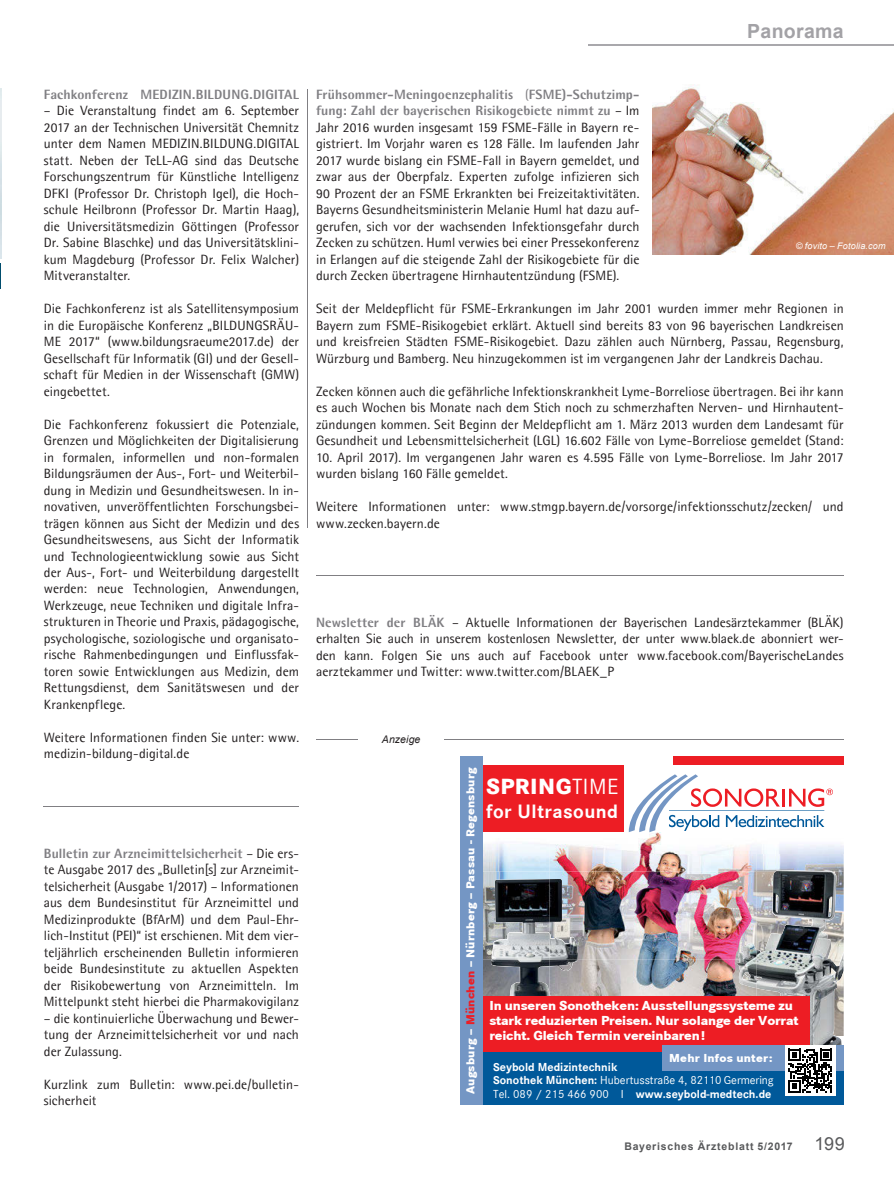
<style>
.page{position:relative;width:894px;height:1190px;background:#fff}
.page>*{position:absolute;margin:0;border:0;box-sizing:border-box;transform-origin:0 0}
.t1{font:800 22.65px "Corporate S";letter-spacing:.02em;color:#fff}
.t2{font:700 19.95px "Corporate S";letter-spacing:.02em;color:#fff}
.t3{font:700 19.5px "Arial";letter-spacing:.015em;color:#a3a2a6}
.t4{font:13.5px/16.5px "Agfa Rotis Semisans";letter-spacing:.005em;color:#231f20;text-align:justify}
.t5{font:800 13.5px/15px "Corporate S";letter-spacing:-.01em;color:#fff}
.t6{font:800 13.5px "Agfa Rotis Semisans";letter-spacing:.01em;color:#807f83}
.t7{font:700 12px/13.5px "Corporate S";color:#fff}
.t8{font:800 12px "Corporate S";letter-spacing:.02em;color:#fff}
.t9{font:700 10.5px "Arial";letter-spacing:.075em;color:#58595b}
.t10{font:italic 10.5px "Arial";letter-spacing:.01em;color:#231f20}
.t11{font:italic 9px "Arial";letter-spacing:.02em;color:#fff}
.s1{font-weight:800;color:#807f83}
.s2{color:#807f83}
.s3{color:#ed1d24}
.s4{font-weight:400}
.s5{font-weight:400;font-size:18px}
</style>
<div class="page">
<hr style="left:588px;top:44px;width:305px;height:1px;background:#a9a8ac">
<img style="left:0;top:89px;width:1px;height:170px">
<svg style="left:0;top:263px;width:1px;height:26px"></svg>
<hr style="left:307px;top:89px;width:1px;height:439px;background:#807f83">
<img style="left:483px;top:871px;width:360px;height:125px">
<img style="left:483px;top:843px;width:360px;height:28px">
<img style="left:491px;top:879px;width:58px;height:117px">
<img style="left:756px;top:876px;width:87px;height:169px">
<img style="left:549px;top:832px;width:207px;height:164px">
<img style="left:737px;top:943px;width:19px;height:45px">
<div style="left:460px;top:996px;width:349px;height:62px;background:#ed1d24"></div>
<div style="left:460px;top:765px;width:164px;height:66px;background:#ed1d24"></div>
<div style="left:673px;top:756px;width:170px;height:9px;background:#ed1d24"></div>
<div style="left:460px;top:1052px;width:383px;height:53px;background:#00599a"></div>
<svg style="left:483px;top:774px;width:349px;height:58px"></svg>
<div style="left:460px;top:756px;width:23px;height:349px;background:#7496c4"></div>
<div style="left:661px;top:1045px;width:182px;height:26px;background:#7496c4"></div>
<div style="left:784px;top:1045px;width:51px;height:51px;background:#fff"></div>
<svg style="left:788px;top:1049px;width:44px;height:44px"></svg>
<hr style="left:316px;top:739px;width:527px;height:1px;background:#807f83">
<div style="left:358px;top:736px;width:85px;height:7px;background:#fff"></div>
<hr style="left:316px;top:575px;width:527px;height:1px;background:#807f83">
<hr style="left:44px;top:806px;width:255px;height:1px;background:#807f83">
<img style="left:652px;top:85px;width:241px;height:170px">
<h3 class="t3" style="left:747px;top:20px;width:98px">Panorama</h3>
<p class="t6" style="left:44px;top:85px;width:257px">Fachkonferenz MEDIZIN.BILDUNG.DIGITAL</p>
<p class="t4" style="left:44px;top:102px;width:257px">– Die Veranstaltung findet am 6. September 2017 an der Technischen Universität Chemnitz unter dem Namen MEDIZIN.BILDUNG.DIGITAL statt. Neben der TeLL-AG sind das Deutsche Forschungszentrum für Künstliche Intelligenz DFKI (Professor Dr. Christoph Igel), die Hoch&shy;schule Heilbronn (Professor Dr. Martin Haag), die Universitätsmedizin Göttingen (Professor Dr. Sabine Blaschke) und das Universitätsklini&shy;kum Magdeburg (Professor Dr. Felix Walcher)<br>Mitveranstalter.</p>
<p class="t4" style="left:44px;top:300px;width:257px">Die Fachkonferenz ist als Satellitensymposium in die Europäische Konferenz „BILDUNGSRÄU-ME 2017“ (www.bildungsraeume2017.de) der Gesellschaft für Informatik (GI) und der Gesell&shy;schaft für Medien in der Wissenschaft (GMW) eingebettet.</p>
<p class="t4" style="left:44px;top:416px;width:257px">Die Fachkonferenz fokussiert die Potenziale, Grenzen und Möglichkeiten der Digitalisierung in formalen, informellen und non-formalen Bildungsräumen der Aus-, Fort- und Weiterbil&shy;dung in Medizin und Gesundheitswesen. In in&shy;novativen, unveröffentlichten Forschungsbei&shy;trägen können aus Sicht der Medizin und des Gesundheitswesens, aus Sicht der Informatik und Technologieentwicklung sowie aus Sicht der Aus-, Fort- und Weiterbildung dargestellt werden: neue Technologien, Anwendungen, Werkzeuge, neue Techniken und digitale Infra&shy;strukturen in Theorie und Praxis, pädagogische, psychologische, soziologische und organisato&shy;rische Rahmenbedingungen und Einflussfak&shy;toren sowie Entwicklungen aus Medizin, dem Rettungsdienst, dem Sanitätswesen und der Krankenpflege.</p>
<p class="t4" style="left:44px;top:729px;width:257px">Weitere Informationen finden Sie unter: www. medizin-bildung-digital.de</p>
<p class="t4" style="left:44px;top:845px;width:257px"><span class="s1">Bulletin zur Arzneimittelsicherheit</span> – Die ers&shy;te Ausgabe 2017 des „Bulletin[s] zur Arzneimit&shy;telsicherheit (Ausgabe 1/2017) – Informationen aus dem Bundesinstitut für Arzneimittel und Medizinprodukte (BfArM) und dem Paul-Ehr&shy;lich-Institut (PEI)“ ist erschienen. Mit dem vier&shy;teljährlich erscheinenden Bulletin informieren beide Bundesinstitute zu aktuellen Aspekten der Risikobewertung von Arzneimitteln. Im Mittelpunkt steht hierbei die Pharmakovigilanz</p>
<p class="t4" style="left:44px;top:1010px;width:256px">– die kontinuierliche Überwachung und Bewer&shy;tung der Arzneimittelsicherheit vor und nach der Zulassung.</p>
<p class="t4" style="left:44px;top:1076px;width:256px">Kurzlink zum Bulletin: www.pei.de/bulletin&shy;sicherheit</p>
<p class="t4" style="left:316px;top:86px;width:325px"><span class="s1">Frühsommer-Meningoenzephalitis</span> <span class="s2">(</span><span class="s1">FSME)-Schutzimp&shy;fung: Zahl der bayerischen Risikogebiete nimmt zu</span> – Im Jahr 2016 wurden insgesamt 159 FSME-Fälle in Bayern re&shy;gistriert. Im Vorjahr waren es 128 Fälle. Im laufenden Jahr 2017 wurde bislang ein FSME-Fall in Bayern gemeldet, und zwar aus der Oberpfalz. Experten zufolge infizieren sich 90 Prozent der an FSME Erkrankten bei Freizeitaktivitäten.<br>Bayerns Gesundheitsministerin Melanie Huml hat dazu auf&shy;gerufen, sich vor der wachsenden Infektionsgefahr durch Zecken zu schützen. Huml verwies bei einer Pressekonferenz in Erlangen auf die steigende Zahl der Risikogebiete für die durch Zecken übertragene Hirnhautentzündung (FSME).</p>
<p class="t4" style="left:316px;top:300px;width:529px">Seit der Meldepflicht für FSME-Erkrankungen im Jahr 2001 wurden immer mehr Regionen in Bayern zum FSME-Risikogebiet erklärt. Aktuell sind bereits 83 von 96 bayerischen Landkreisen und kreisfreien Städten FSME-Risikogebiet. Dazu zählen auch Nürnberg, Passau, Regensburg, Würzburg und Bamberg. Neu hinzugekommen ist im vergangenen Jahr der Landkreis Dachau.</p>
<p class="t4" style="left:316px;top:383px;width:529px">Zecken können auch die gefährliche Infektionskrankheit Lyme-Borreliose übertragen. Bei ihr kann es auch Wochen bis Monate nach dem Stich noch zu schmerzhaften Nerven- und Hirnhautent&shy;zündungen kommen. Seit Beginn der Meldepflicht am 1. März 2013 wurden dem Landesamt für Gesundheit und Lebensmittelsicherheit (LGL) 16.602 Fälle von Lyme-Borreliose gemeldet (Stand:</p>
<p class="t4" style="left:316px;top:449px;width:529px">10. April 2017). Im vergangenen Jahr waren es 4.595 Fälle von Lyme-Borreliose. Im Jahr 2017 wurden bislang 160 Fälle gemeldet.</p>
<p class="t4" style="left:316px;top:498px;width:529px">Weitere Informationen unter: www.stmgp.bayern.de/vorsorge/infektionsschutz/zecken/ und www.zecken.bayern.de</p>
<p class="t11" style="left:795px;top:241px;width:91px">© fovito – Fotolia.com</p>
<p class="t4" style="left:316px;top:614px;width:529px"><span class="s1">Newsletter der BLÄK</span> – Aktuelle Informationen der Bayerischen Landesärztekammer (BLÄK) erhalten Sie auch in unserem kostenlosen Newsletter, der unter www.blaek.de abonniert wer&shy;den kann. Folgen Sie uns auch auf Facebook unter www.facebook.com/BayerischeLandes aerztekammer und Twitter: www.twitter.com/BLAEK_P</p>
<p class="t10" style="left:382px;top:734px;width:40px">Anzeige</p>
<p class="t8" style="left:463px;top:1094px;width:328px;rotate:-90deg">Augsburg – <span class="s3">München</span> – Nürnberg – Passau - Regensburg</p>
<h1 class="t1" style="left:486px;top:773px;width:134px">SPRING<span class="s4">TIME</span></h1>
<h2 class="t2" style="left:486px;top:799px;width:133px">for Ultrasound</h2>
<p class="t5" style="left:489px;top:998px;width:311px">In unseren Sonotheken: Ausstellungssysteme zu stark reduzierten Preisen. Nur solange der Vorrat reicht. Gleich Termin vereinbaren !</p>
<p class="t8" style="left:669px;top:1051px;width:105px">Mehr Infos unter:</p>
<p class="t7" style="left:493px;top:1060px;width:282px">Seybold Medizintechnik<br>Sonothek München: <span class="s4">Hubertusstraße 4, 82110 Germering<br>Tel. 089 / 215 466 900 I</span> www.seybold-medtech.de</p>
<p class="t9" style="left:624px;top:1140px;width:222px">Bayerisches Ärzteblatt 5/2017 <span class="s5">199</span></p>
</div>
